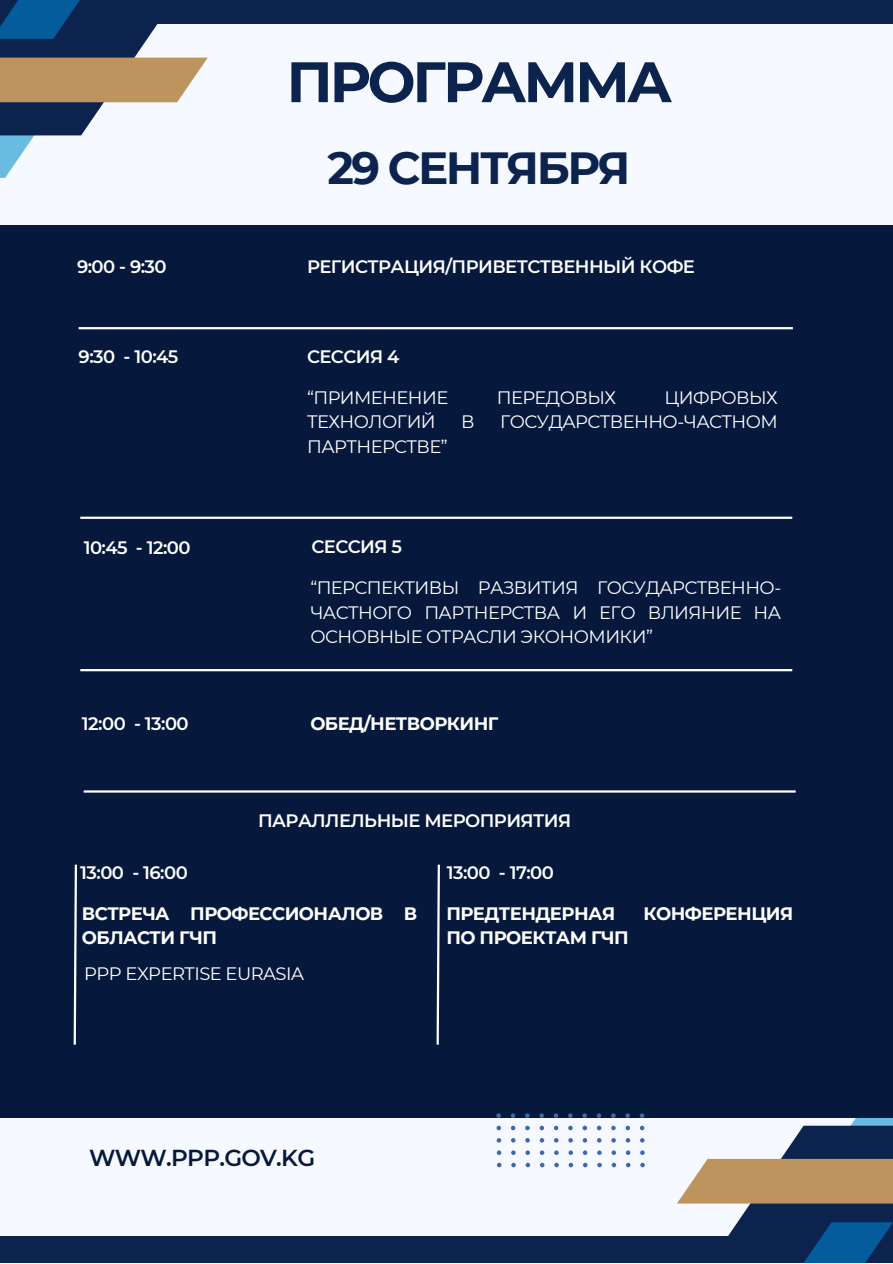
<style>
.page{position:relative;width:893px;height:1264px;background:#fff}
.page>*{position:absolute;margin:0;border:0;box-sizing:border-box;transform-origin:0 0}
.t1{font:700 57px "Montserrat";letter-spacing:-.055em;color:#0c234d}
.t2{font:700 45px "Montserrat";letter-spacing:-.055em;color:#0c234d}
.t3{font:600 23.1px "Montserrat";letter-spacing:-.03em;color:#06193c}
.t4{font:18px/24.8px "Montserrat";letter-spacing:-.03em;color:#fff;text-align:justify}
.t5{font:600 18px "Montserrat";letter-spacing:-.03em;color:#fff}
.t6{font:700 18px/24.8px "Montserrat";letter-spacing:-.03em;color:#fff}
</style>
<div class="page">
<div style="left:0;top:0;width:892px;height:1262px;background:#f6f9ff"></div>
<svg style="left:0;top:0;width:208px;height:178px"></svg>
<div style="left:139px;top:0;width:753px;height:24px;background:#0c234d"></div>
<svg style="left:677px;top:1117px;width:215px;height:145px"></svg>
<div style="left:0;top:1235px;width:745px;height:27px;background:#0c234d"></div>
<div style="left:0;top:225px;width:892px;height:892px;background:#06193c"></div>
<hr style="left:79px;top:327px;width:713px;height:2px;background:#fff">
<hr style="left:80px;top:669px;width:712px;height:2px;background:#fff">
<svg style="left:496px;top:1113px;width:5px;height:4px"></svg>
<svg style="left:510px;top:1113px;width:5px;height:4px"></svg>
<svg style="left:525px;top:1113px;width:4px;height:4px"></svg>
<svg style="left:539px;top:1113px;width:5px;height:4px"></svg>
<svg style="left:553px;top:1113px;width:5px;height:4px"></svg>
<svg style="left:568px;top:1113px;width:4px;height:4px"></svg>
<svg style="left:582px;top:1113px;width:5px;height:4px"></svg>
<svg style="left:596px;top:1113px;width:5px;height:4px"></svg>
<svg style="left:611px;top:1113px;width:4px;height:4px"></svg>
<svg style="left:625px;top:1113px;width:5px;height:4px"></svg>
<svg style="left:639px;top:1113px;width:5px;height:4px"></svg>
<svg style="left:496px;top:1125px;width:5px;height:5px"></svg>
<svg style="left:496px;top:1138px;width:5px;height:4px"></svg>
<svg style="left:496px;top:1150px;width:5px;height:4px"></svg>
<svg style="left:497px;top:1162px;width:4px;height:5px"></svg>
<svg style="left:511px;top:1125px;width:4px;height:5px"></svg>
<svg style="left:525px;top:1125px;width:4px;height:5px"></svg>
<svg style="left:539px;top:1125px;width:5px;height:5px"></svg>
<svg style="left:554px;top:1125px;width:4px;height:5px"></svg>
<svg style="left:568px;top:1125px;width:4px;height:5px"></svg>
<svg style="left:582px;top:1125px;width:5px;height:5px"></svg>
<svg style="left:597px;top:1125px;width:4px;height:5px"></svg>
<svg style="left:611px;top:1125px;width:4px;height:5px"></svg>
<svg style="left:625px;top:1125px;width:5px;height:5px"></svg>
<svg style="left:640px;top:1125px;width:4px;height:5px"></svg>
<svg style="left:511px;top:1138px;width:4px;height:4px"></svg>
<svg style="left:525px;top:1138px;width:5px;height:4px"></svg>
<svg style="left:539px;top:1138px;width:5px;height:4px"></svg>
<svg style="left:554px;top:1138px;width:4px;height:4px"></svg>
<svg style="left:568px;top:1138px;width:5px;height:4px"></svg>
<svg style="left:582px;top:1138px;width:5px;height:4px"></svg>
<svg style="left:597px;top:1138px;width:4px;height:4px"></svg>
<svg style="left:611px;top:1138px;width:5px;height:4px"></svg>
<svg style="left:625px;top:1138px;width:5px;height:4px"></svg>
<svg style="left:640px;top:1138px;width:4px;height:4px"></svg>
<svg style="left:511px;top:1150px;width:4px;height:4px"></svg>
<svg style="left:525px;top:1150px;width:5px;height:4px"></svg>
<svg style="left:539px;top:1150px;width:5px;height:4px"></svg>
<svg style="left:554px;top:1150px;width:4px;height:4px"></svg>
<svg style="left:568px;top:1150px;width:5px;height:4px"></svg>
<svg style="left:582px;top:1150px;width:5px;height:4px"></svg>
<svg style="left:597px;top:1150px;width:4px;height:4px"></svg>
<svg style="left:611px;top:1150px;width:5px;height:4px"></svg>
<svg style="left:625px;top:1150px;width:5px;height:4px"></svg>
<svg style="left:640px;top:1150px;width:4px;height:4px"></svg>
<svg style="left:511px;top:1162px;width:4px;height:5px"></svg>
<svg style="left:525px;top:1162px;width:5px;height:5px"></svg>
<svg style="left:540px;top:1162px;width:4px;height:5px"></svg>
<svg style="left:554px;top:1162px;width:4px;height:5px"></svg>
<svg style="left:568px;top:1162px;width:5px;height:5px"></svg>
<svg style="left:583px;top:1162px;width:4px;height:5px"></svg>
<svg style="left:597px;top:1162px;width:4px;height:5px"></svg>
<svg style="left:611px;top:1162px;width:5px;height:5px"></svg>
<svg style="left:626px;top:1162px;width:4px;height:5px"></svg>
<svg style="left:640px;top:1162px;width:4px;height:5px"></svg>
<hr style="left:80px;top:516px;width:712px;height:3px;background:#fff">
<hr style="left:84px;top:790px;width:711px;height:2px;background:#fff">
<svg style="left:73px;top:864px;width:4px;height:181px"></svg>
<svg style="left:436px;top:864px;width:4px;height:181px"></svg>
<p class="t1" style="left:286px;top:47px;width:387px">ПРОГРАММА</p>
<p class="t2" style="left:327px;top:141px;width:304px">29 СЕНТЯБРЯ</p>
<p class="t5" style="left:77px;top:256px;width:91px">9:00 - 9:30</p>
<p class="t5" style="left:307px;top:256px;width:389px">РЕГИСТРАЦИЯ/ПРИВЕТСТВЕННЫЙ КОФЕ</p>
<p class="t5" style="left:79px;top:346px;width:101px">9:30 - 10:45</p>
<p class="t5" style="left:307px;top:346px;width:94px">СЕССИЯ 4</p>
<p class="t4" style="left:307px;top:385px;width:143px">“ПРИМЕНЕНИЕ</p>
<p class="t4" style="left:496px;top:385px;width:121px">ПЕРЕДОВЫХ</p>
<p class="t4" style="left:664px;top:385px;width:115px">ЦИФРОВЫХ</p>
<p class="t4" style="left:307px;top:409px;width:130px">ТЕХНОЛОГИЙ</p>
<p class="t4" style="left:461px;top:409px;width:15px">В</p>
<p class="t4" style="left:500px;top:409px;width:279px">ГОСУДАРСТВЕННО-ЧАСТНОМ</p>
<p class="t4" style="left:307px;top:434px;width:142px">ПАРТНЕРСТВЕ”</p>
<p class="t5" style="left:84px;top:536px;width:108px">10:45 - 12:00</p>
<p class="t5" style="left:311px;top:535px;width:92px">СЕССИЯ 5</p>
<p class="t4" style="left:310px;top:575px;width:472px">“ПЕРСПЕКТИВЫ РАЗВИТИЯ ГОСУДАРСТВЕННО-ЧАСТНОГО ПАРТНЕРСТВА И ЕГО ВЛИЯНИЕ НА ОСНОВНЫЕ ОТРАСЛИ ЭКОНОМИКИ”</p>
<p class="t5" style="left:82px;top:713px;width:108px">12:00 - 13:00</p>
<p class="t6" style="left:310px;top:711px;width:190px">ОБЕД/НЕТВОРКИНГ</p>
<p class="t5" style="left:258px;top:809px;width:315px">ПАРАЛЛЕЛЬНЫЕ МЕРОПРИЯТИЯ</p>
<p class="t5" style="left:80px;top:861px;width:109px">13:00 - 16:00</p>
<p class="t6" style="left:82px;top:900px;width:337px">ВСТРЕЧА ПРОФЕССИОНАЛОВ В<br>ОБЛАСТИ ГЧП</p>
<p class="t4" style="left:84px;top:960px;width:221px">PPP EXPERTISE EURASIA</p>
<p class="t5" style="left:447px;top:861px;width:109px">13:00 - 17:00</p>
<p class="t6" style="left:446px;top:900px;width:170px">ПРЕДТЕНДЕРНАЯ</p>
<p class="t6" style="left:643px;top:900px;width:151px">КОНФЕРЕНЦИЯ</p>
<p class="t6" style="left:446px;top:925px;width:184px">ПО ПРОЕКТАМ ГЧП</p>
<p class="t3" style="left:89px;top:1143px;width:227px">WWW.PPP.GOV.KG</p>
</div>
